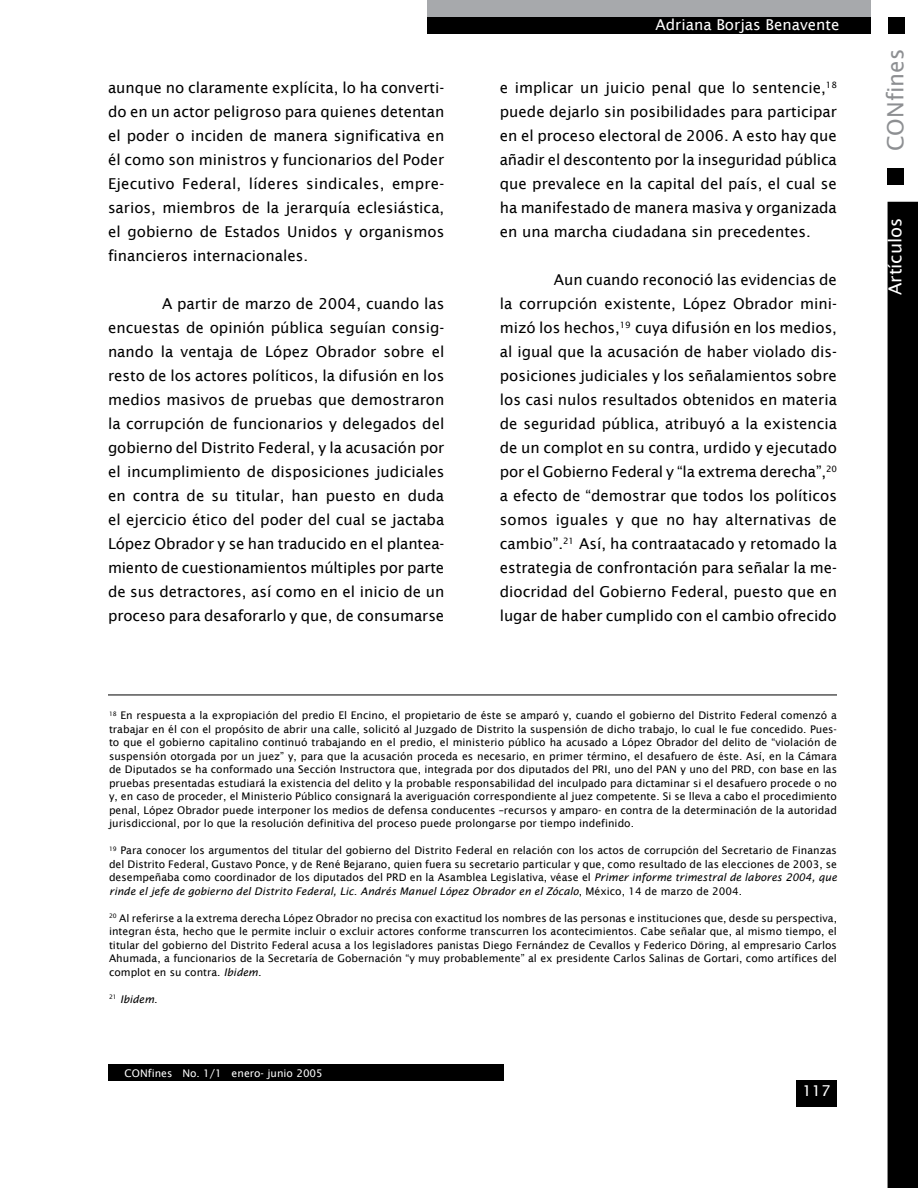
<style>
.page{position:relative;width:918px;height:1188px;background:#fff}
.page>*{position:absolute;margin:0;border:0;box-sizing:border-box;transform-origin:0 0}
.t1{font:22.5px "Lucida Sans";color:#8d8f92}
.t2{font:18px "Lucida Sans";color:#fff}
.t3{font:15px/24px "Lucida Sans";color:#000;text-align:justify}
.t4{font:15px "Lucida Sans";color:#fff}
.t5{font:10.5px/13.5px "Lucida Sans";color:#000;text-align:justify}
.t6{font:10.5px "Lucida Sans";color:#fff}
.t7{font:italic 10.5px "Lucida Sans";color:#000}
.s1{font-style:italic}
</style>
<div class="page">
<div style="left:796px;top:1080px;width:41px;height:27px;background:#000"></div>
<div style="left:108px;top:1064px;width:396px;height:17px;background:#000"></div>
<div style="left:427px;top:17px;width:444px;height:17px;background:#000"></div>
<div style="left:427px;top:0;width:444px;height:17px;background:#a7a9ac"></div>
<div style="left:888px;top:17px;width:17px;height:17px;background:#000"></div>
<div style="left:888px;top:202px;width:30px;height:986px;background:#000"></div>
<div style="left:888px;top:168px;width:16px;height:17px;background:#000"></div>
<hr style="left:108px;top:695px;width:729px;height:1px;background:#000">
<p class="t3" style="left:108px;top:75px;width:338px">aunque no claramente explícita, lo ha converti&shy;do en un actor peligroso para quienes detentan el poder o inciden de manera significativa en él como son ministros y funcionarios del Poder Ejecutivo Federal, líderes sindicales, empre&shy;sarios, miembros de la jerarquía eclesiástica, el gobierno de Estados Unidos y organismos financieros internacionales.</p>
<p class="t3" style="left:108px;top:291px;width:338px;text-indent:54px">A partir de marzo de 2004, cuando las encuestas de opinión pública seguían consig&shy;nando la ventaja de López Obrador sobre el resto de los actores políticos, la difusión en los medios masivos de pruebas que demostraron la corrupción de funcionarios y delegados del gobierno del Distrito Federal, y la acusación por el incumplimiento de disposiciones judiciales en contra de su titular, han puesto en duda el ejercicio ético del poder del cual se jactaba López Obrador y se han traducido en el plantea&shy;miento de cuestionamientos múltiples por parte de sus detractores, así como en el inicio de un proceso para desaforarlo y que, de consumarse</p>
<h3 class="t4" style="left:656px;top:16px;width:186px">Adriana Borjas Benavente</h3>
<p class="t3" style="left:500px;top:75px;width:339px">e implicar un juicio penal que lo sentencie,<sup>18 </sup>puede dejarlo sin posibilidades para participar en el proceso electoral de 2006. A esto hay que añadir el descontento por la inseguridad pública que prevalece en la capital del país, el cual se ha manifestado de manera masiva y organizada en una marcha ciudadana sin precedentes.</p>
<p class="t3" style="left:500px;top:267px;width:339px;text-indent:54px">Aun cuando reconoció las evidencias de la corrupción existente, López Obrador mini&shy;mizó los hechos,<sup>19</sup> cuya difusión en los medios, al igual que la acusación de haber violado dis&shy;posiciones judiciales y los señalamientos sobre los casi nulos resultados obtenidos en materia de seguridad pública, atribuyó a la existencia de un complot en su contra, urdido y ejecutado por el Gobierno Federal y “la extrema derecha”,<sup>20 </sup>a efecto de “demostrar que todos los políticos somos iguales y que no hay alternativas de cambio”.<sup>21</sup> Así, ha contraatacado y retomado la estrategia de confrontación para señalar la me&shy;diocridad del Gobierno Federal, puesto que en lugar de haber cumplido con el cambio ofrecido</p>
<p class="t5" style="left:109px;top:709px;width:729px"><sup>18</sup> En respuesta a la expropiación del predio El Encino, el propietario de éste se amparó y, cuando el gobierno del Distrito Federal comenzó a trabajar en él con el propósito de abrir una calle, solicitó al Juzgado de Distrito la suspensión de dicho trabajo, lo cual le fue concedido. Pues&shy;to que el gobierno capitalino continuó trabajando en el predio, el ministerio público ha acusado a López Obrador del delito de “violación de suspensión otorgada por un juez” y, para que la acusación proceda es necesario, en primer término, el desafuero de éste. Así, en la Cámara de Diputados se ha conformado una Sección Instructora que, integrada por dos diputados del PRI, uno del PAN y uno del PRD, con base en las pruebas presentadas estudiará la existencia del delito y la probable responsabilidad del inculpado para dictaminar si el desafuero procede o no y, en caso de proceder, el Ministerio Público consignará la averiguación correspondiente al juez competente. Si se lleva a cabo el procedimiento penal, López Obrador puede interponer los medios de defensa conducentes –recursos y amparo- en contra de la determinación de la autoridad jurisdiccional, por lo que la resolución definitiva del proceso puede prolongarse por tiempo indefinido.</p>
<p class="t5" style="left:109px;top:844px;width:729px"><sup>19</sup> Para conocer los argumentos del titular del gobierno del Distrito Federal en relación con los actos de corrupción del Secretario de Finanzas del Distrito Federal, Gustavo Ponce, y de René Bejarano, quien fuera su secretario particular y que, como resultado de las elecciones de 2003, se desempeñaba como coordinador de los diputados del PRD en la Asamblea Legislativa, véase el <span class="s1">Primer informe trimestral de labores 2004, que rinde el jefe de gobierno del Distrito Federal, Lic. Andrés Manuel López Obrador en el Zócalo</span>, México, 14 de marzo de 2004.</p>
<p class="t5" style="left:109px;top:911px;width:729px"><sup>20</sup> Al referirse a la extrema derecha López Obrador no precisa con exactitud los nombres de las personas e instituciones que, desde su perspectiva, integran ésta, hecho que le permite incluir o excluir actores conforme transcurren los acontecimientos. Cabe señalar que, al mismo tiempo, el titular del gobierno del Distrito Federal acusa a los legisladores panistas Diego Fernández de Cevallos y Federico Döring, al empresario Carlos Ahumada, a funcionarios de la Secretaría de Gobernación “y muy probablemente” al ex presidente Carlos Salinas de Gortari, como artífices del complot en su contra. <span class="s1">Ibidem.</span></p>
<p class="t7" style="left:109px;top:993px;width:50px"><sup>21</sup> Ibidem.</p>
<p class="t6" style="left:125px;top:1067px;width:200px">CONfines No. 1/1 enero- junio 2005</p>
<h3 class="t4" style="left:802px;top:1082px;width:30px">117</h3>
<h1 class="t1" style="left:883px;top:151px;width:104px;rotate:-90deg">CONfines</h1>
<h2 class="t2" style="left:885px;top:295px;width:79px;rotate:-90deg">Artículos</h2>
</div>
